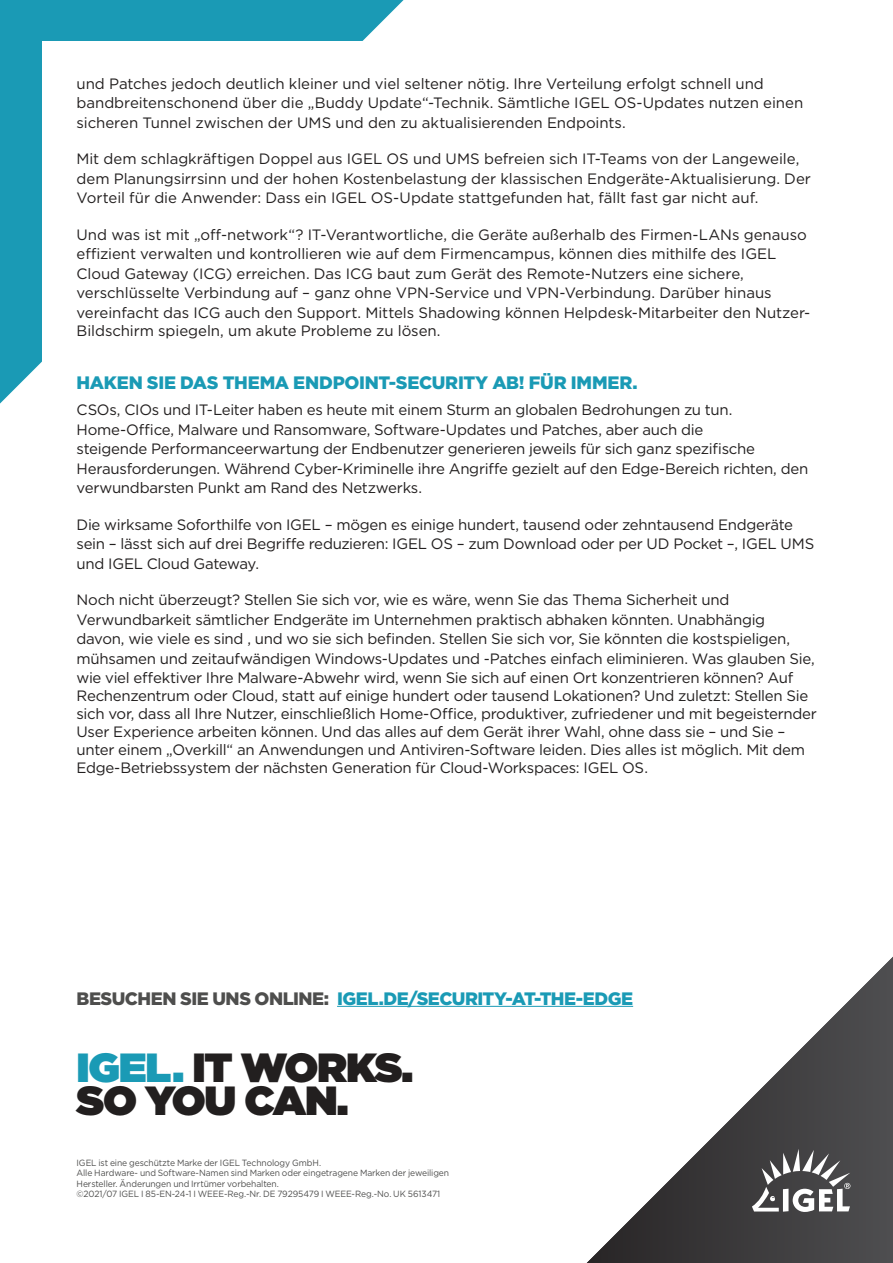
<style>
.page{position:relative;width:893px;height:1263px;background:#fff}
.page>*{position:absolute;margin:0;border:0;box-sizing:border-box;transform-origin:0 0}
.t1{font:900 40.65px/33.8px "Gotham";letter-spacing:-.03em;color:#221f1f}
.t2{font:900 18px "Gotham";letter-spacing:-.02em;color:#1a9ab5}
.t3{font:15px/19.5px "Gotham";letter-spacing:-.015em;color:#221f1f}
.t4{font:9px/10.5px "Gotham";letter-spacing:-.01em;color:#4e4e4d;scale:.95 1}
.s1{color:#4e4e4d}
.s2{color:#1a9ab5}
</style>
<div class="page">
<svg style="left:0;top:0;width:404px;height:404px;background:#2aa1ba"></svg>
<img style="left:586px;top:956px;width:307px;height:307px">
<div style="left:43px;top:42px;width:807px;height:838px;background:#fff"></div>
<hr style="left:337px;top:1006px;width:296px;height:1px;background:#1a9ab5">
<svg style="left:752px;top:1149px;width:98px;height:63px"></svg>
<p class="t3" style="left:77px;top:74px;width:728px">und Patches jedoch deutlich kleiner und viel seltener nötig. Ihre Verteilung erfolgt schnell und bandbreitenschonend über die „Buddy Update“-Technik. Sämtliche IGEL OS-Updates nutzen einen sicheren Tunnel zwischen der UMS und den zu aktualisierenden Endpoints.</p>
<p class="t3" style="left:77px;top:149px;width:736px">Mit dem schlagkräftigen Doppel aus IGEL OS und UMS befreien sich IT-Teams von der Langeweile, dem Planungsirrsinn und der hohen Kostenbelastung der klassischen Endgeräte-Aktualisierung. Der<br>Vorteil für die Anwender: Dass ein IGEL OS-Update stattgefunden hat, fällt fast gar nicht auf.</p>
<p class="t3" style="left:77px;top:225px;width:735px">Und was ist mit „off-network“? IT-Verantwortliche, die Geräte außerhalb des Firmen-LANs genauso effizient verwalten und kontrollieren wie auf dem Firmencampus, können dies mithilfe des IGEL Cloud Gateway (ICG) erreichen. Das ICG baut zum Gerät des Remote-Nutzers eine sichere, verschlüsselte Verbindung auf – ganz ohne VPN-Service und VPN-Verbindung. Darüber hinaus vereinfacht das ICG auch den Support. Mittels Shadowing können Helpdesk-Mitarbeiter den Nutzer-</p>
<p class="t3" style="left:77px;top:321px;width:366px">Bildschirm spiegeln, um akute Probleme zu lösen.</p>
<p class="t2" style="left:77px;top:372px;width:563px">HAKEN SIE DAS THEMA ENDPOINT-SECURITY AB! FÜR IMMER.</p>
<p class="t3" style="left:77px;top:400px;width:733px">CSOs, CIOs und IT-Leiter haben es heute mit einem Sturm an globalen Bedrohungen zu tun.<br>Home-Office, Malware und Ransomware, Software-Updates und Patches, aber auch die<br>steigende Performanceerwartung der Endbenutzer generieren jeweils für sich ganz spezifische Herausforderungen. Während Cyber-Kriminelle ihre Angriffe gezielt auf den Edge-Bereich richten, den verwundbarsten Punkt am Rand des Netzwerks.</p>
<p class="t3" style="left:77px;top:515px;width:739px">Die wirksame Soforthilfe von IGEL – mögen es einige hundert, tausend oder zehntausend Endgeräte sein – lässt sich auf drei Begriffe reduzieren: IGEL OS – zum Download oder per UD Pocket –, IGEL UMS und IGEL Cloud Gateway.</p>
<p class="t3" style="left:77px;top:590px;width:740px">Noch nicht überzeugt? Stellen Sie sich vor, wie es wäre, wenn Sie das Thema Sicherheit und Verwundbarkeit sämtlicher Endgeräte im Unternehmen praktisch abhaken könnten. Unabhängig davon, wie viele es sind , und wo sie sich befinden. Stellen Sie sich vor, Sie könnten die kostspieligen, mühsamen und zeitaufwändigen Windows-Updates und -Patches einfach eliminieren. Was glauben Sie, wie viel effektiver Ihre Malware-Abwehr wird, wenn Sie sich auf einen Ort konzentrieren können? Auf</p>
<p class="t3" style="left:77px;top:687px;width:742px;line-height:18px">Rechenzentrum oder Cloud, statt auf einige hundert oder tausend Lokationen? Und zuletzt: Stellen Sie sich vor, dass all Ihre Nutzer, einschließlich Home-Office, produktiver, zufriedener und mit begeisternder User Experience arbeiten können. Und das alles auf dem Gerät ihrer Wahl, ohne dass sie – und Sie – unter einem „Overkill“ an Anwendungen und Antiviren-Software leiden. Dies alles ist möglich. Mit dem Edge-Betriebssystem der nächsten Generation für Cloud-Workspaces: IGEL OS.</p>
<p class="t2" style="left:77px;top:988px;width:558px"><span class="s1">BESUCHEN SIE UNS ONLINE:</span> IGEL.DE/SECURITY-AT-THE-EDGE</p>
<h1 class="t1" style="left:77px;top:1052px;width:338px"><span class="s2">IGEL.</span> IT WORKS.<br>SO YOU CAN.</h1>
<p class="t4" style="left:77px;top:1157px;width:394px">IGEL ist eine geschützte Marke der IGEL Technology GmbH.<br>Alle Hardware- und Software-Namen sind Marken oder eingetragene Marken der jeweiligen Hersteller. Änderungen und Irrtümer vorbehalten.<br>©2021/07 IGEL I 85-EN-24-1 I WEEE-Reg.-Nr. DE 79295479 I WEEE-Reg.-No. UK 5613471</p>
</div>
